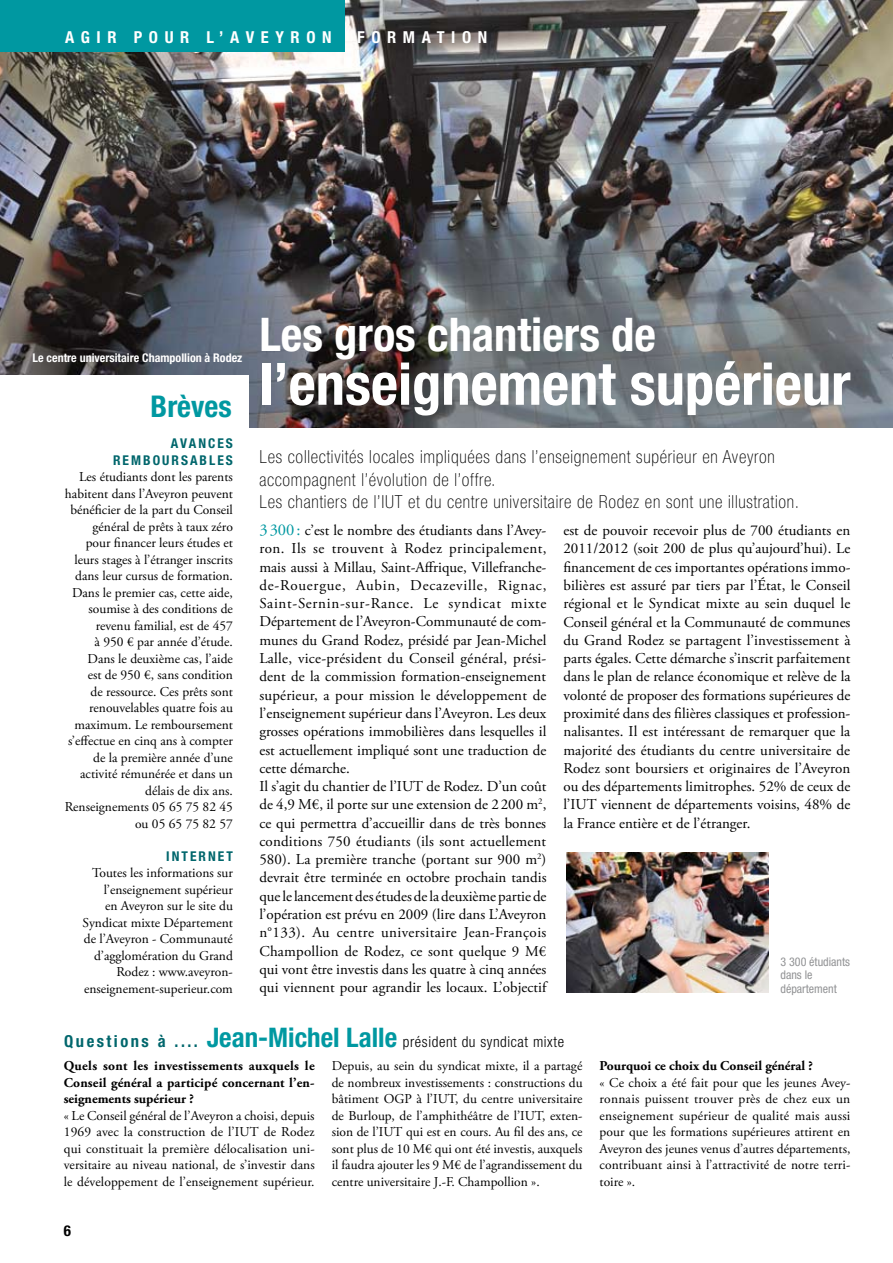
<style>
.page{position:relative;width:893px;height:1263px;background:#fff}
.page>*{position:absolute;margin:0;border:0;box-sizing:border-box;transform-origin:0 0}
.t1{font:700 condensed 58.5px "Helvetica Neue";color:#fff}
.t2{font:700 condensed 46.5px "Helvetica Neue";color:#fff}
.t3{font:700 condensed 30px "Helvetica Neue";color:#0098a1}
.t4{font:100 condensed 18px/22.5px "Helvetica Neue";letter-spacing:.04em;color:#000}
.t5{font:700 condensed 16.5px "Helvetica Neue";letter-spacing:.4em;color:#fff}
.t6{font:15px/18.3px "Adobe Garamond Pro";color:#000}
.t7{font:300 condensed 15px "Helvetica Neue";letter-spacing:.04em;color:#000}
.t8{font:700 condensed 15px "Helvetica Neue";color:#000}
.t9{font:13.5px/16.5px "Adobe Garamond Pro";color:#000;text-align:justify}
.t10{font:700 13.5px/16.5px "Adobe Garamond Pro";color:#000;text-align:justify}
.t11{font:700 condensed 13.5px "Helvetica Neue";color:#00666c}
.t12{font:700 condensed 12px "Helvetica Neue";color:#fff}
.t13{font:condensed 12px/13.5px "Helvetica Neue";color:#929395}
.s1{font-size:16.5px;color:#0098a1}
.s2{font-weight:700;font-size:16.5px;color:#00666c}
.s3{font-weight:700;font-size:27px;color:#0098a1}
</style>
<div class="page">
<img style="left:0;top:0;width:893px;height:427px">
<div style="left:0;top:0;width:344px;height:51px;background:#0098a1"></div>
<div style="left:0;top:375px;width:249px;height:59px;background:#fff"></div>
<img style="left:566px;top:852px;width:203px;height:141px">
<p class="t5" style="left:65px;top:27px;width:268px">AGIR POUR L’AVEYRON</p>
<p class="t5" style="left:357px;top:27px;width:132px">FORMATION</p>
<p class="t12" style="left:33px;top:350px;width:211px">Le centre universitaire Champollion à Rodez</p>
<h3 class="t3" style="left:151px;top:388px;width:83px">Brèves</h3>
<p class="t11" style="left:171px;top:435px;width:20px">Avances</p>
<p class="t11" style="left:113px;top:452px;width:11px">remb</p>
<p class="t11" style="left:153px;top:452px;width:20px">oursables</p>
<p class="t9" style="left:65px;top:469px;width:170px;text-align:right">Les étudiants dont les parents habitent dans l’Aveyron peuvent bénéficier de la part du Conseil général de prêts à taux zéro pour financer leurs études et leurs stages à l’étranger inscrits dans leur cursus de formation.<br>Dans le premier cas, cette aide, soumise à des conditions de revenu familial, est de 457<br>à 950 € par année d’étude.<br>Dans le deuxième cas, l’aide<br>est de 950 €, sans condition<br>de ressource. Ces prêts sont renouvelables quatre fois au maximum. Le remboursement s’effectue en cinq ans à compter de la première année d’une activité rémunérée et dans un délais de dix ans.<br>Renseignements 05 65 75 82 45 ou 05 65 75 82 57</p>
<p class="t11" style="left:166px;top:848px;width:16px">Internet</p>
<p class="t9" style="left:83px;top:865px;width:152px;text-align:right">Toutes les informations sur l’enseignement supérieur<br>en Aveyron sur le site du<br>Syndicat mixte Département de l’Aveyron - Communauté d’agglomération du Grand<br>Rodez : www.aveyron&shy;enseignement-superieur.com</p>
<h2 class="t2" style="left:259px;top:306px;width:398px">Les gros chantiers de</h2>
<h1 class="t1" style="left:259px;top:349px;width:593px">l’enseignement supérieur</h1>
<p class="t4" style="left:259px;top:445px;width:541px">Les collectivités locales impliquées dans l’enseignement supérieur en Aveyron accompagnent l’évolution de l’offre.<br>Les chantiers de l’IUT et du centre universitaire de Rodez en sont une illustration.</p>
<p class="t6" style="left:259px;top:522px;width:289px"><span class="s1">3300:</span> c’est le nombre des étudiants dans l’Avey&shy;ron. Ils se trouvent à Rodez principalement, mais aussi à Millau, Saint-Affrique, Villefranche&shy;de-Rouergue, Aubin, Decazeville, Rignac, Saint-Sernin-sur-Rance. Le syndicat mixte Département de l’Aveyron-Communauté de com&shy;munes du Grand Rodez, présidé par Jean-Michel Lalle, vice-président du Conseil général, prési&shy;dent de la commission formation-enseignement supérieur, a pour mission le développement de l’enseignement supérieur dans l’Aveyron. Les deux grosses opérations immobilières dans lesquelles il est actuellement impliqué sont une traduction de cette démarche.<br>Il s’agit du chantier de l’IUT de Rodez. D’un coût de 4,9 M€, il porte sur une extension de 2 200 m<sup>2</sup>, ce qui permettra d’accueillir dans de très bonnes conditions 750 étudiants (ils sont actuellement 580). La première tranche (portant sur 900 m<sup>2</sup>) devrait être terminée en octobre prochain tandis que le lancement des études de la deuxième partie de l’opération est prévu en 2009 (lire dans L’Aveyron n°133). Au centre universitaire Jean-François Champollion de Rodez, ce sont quelque 9 M€ qui vont être investis dans les quatre à cinq années qui viennent pour agrandir les locaux. L’objectif</p>
<p class="t6" style="left:563px;top:522px;width:289px;text-align:justify">est de pouvoir recevoir plus de 700 étudiants en 2011/2012 (soit 200 de plus qu’aujourd’hui). Le financement de ces importantes opérations immo&shy;bilières est assuré par tiers par l’État, le Conseil régional et le Syndicat mixte au sein duquel le Conseil général et la Communauté de communes du Grand Rodez se partagent l’investissement à parts égales. Cette démarche s’inscrit parfaitement dans le plan de relance économique et relève de la volonté de proposer des formations supérieures de proximité dans des filières classiques et profession&shy;nalisantes. Il est intéressant de remarquer que la majorité des étudiants du centre universitaire de Rodez sont boursiers et originaires de l’Aveyron ou des départements limitrophes. 52% de ceux de l’IUT viennent de départements voisins, 48% de la France entière et de l’étranger.</p>
<p class="t13" style="left:780px;top:954px;width:71px">3 300 étudiants dans le département</p>
<p class="t7" style="left:64px;top:1033px;width:501px"><span class="s2">Questions à ....</span> <span class="s3">Jean-Michel Lalle</span> président du syndicat mixte</p>
<p class="t10" style="left:64px;top:1058px;width:252px">Quels sont les investissements auxquels le Conseil général a participé concernant l’en&shy;seignements supérieur ?</p>
<p class="t9" style="left:64px;top:1108px;width:253px">« Le Conseil général de l’Aveyron a choisi, depuis 1969 avec la construction de l’IUT de Rodez qui constituait la première délocalisation uni&shy;versitaire au niveau national, de s’investir dans le développement de l’enseignement supérieur.</p>
<p class="t8" style="left:64px;top:1222px;width:9px">6</p>
<p class="t9" style="left:332px;top:1058px;width:252px">Depuis, au sein du syndicat mixte, il a partagé de nombreux investissements : constructions du bâtiment OGP à l’IUT, du centre universitaire de Burloup, de l’amphithéâtre de l’IUT, exten&shy;sion de l’IUT qui est en cours. Au fil des ans, ce sont plus de 10 M€ qui ont été investis, auxquels il faudra ajouter les 9 M€ de l’agrandissement du centre universitaire J.-F. Champollion ».</p>
<p class="t10" style="left:600px;top:1058px;width:215px">Pourquoi ce choix du Conseil général ?</p>
<p class="t9" style="left:600px;top:1075px;width:252px">« Ce choix a été fait pour que les jeunes Avey&shy;ronnais puissent trouver près de chez eux un enseignement supérieur de qualité mais aussi pour que les formations supérieures attirent en Aveyron des jeunes venus d’autres départements, contribuant ainsi à l’attractivité de notre terri&shy;toire ».</p>
</div>
